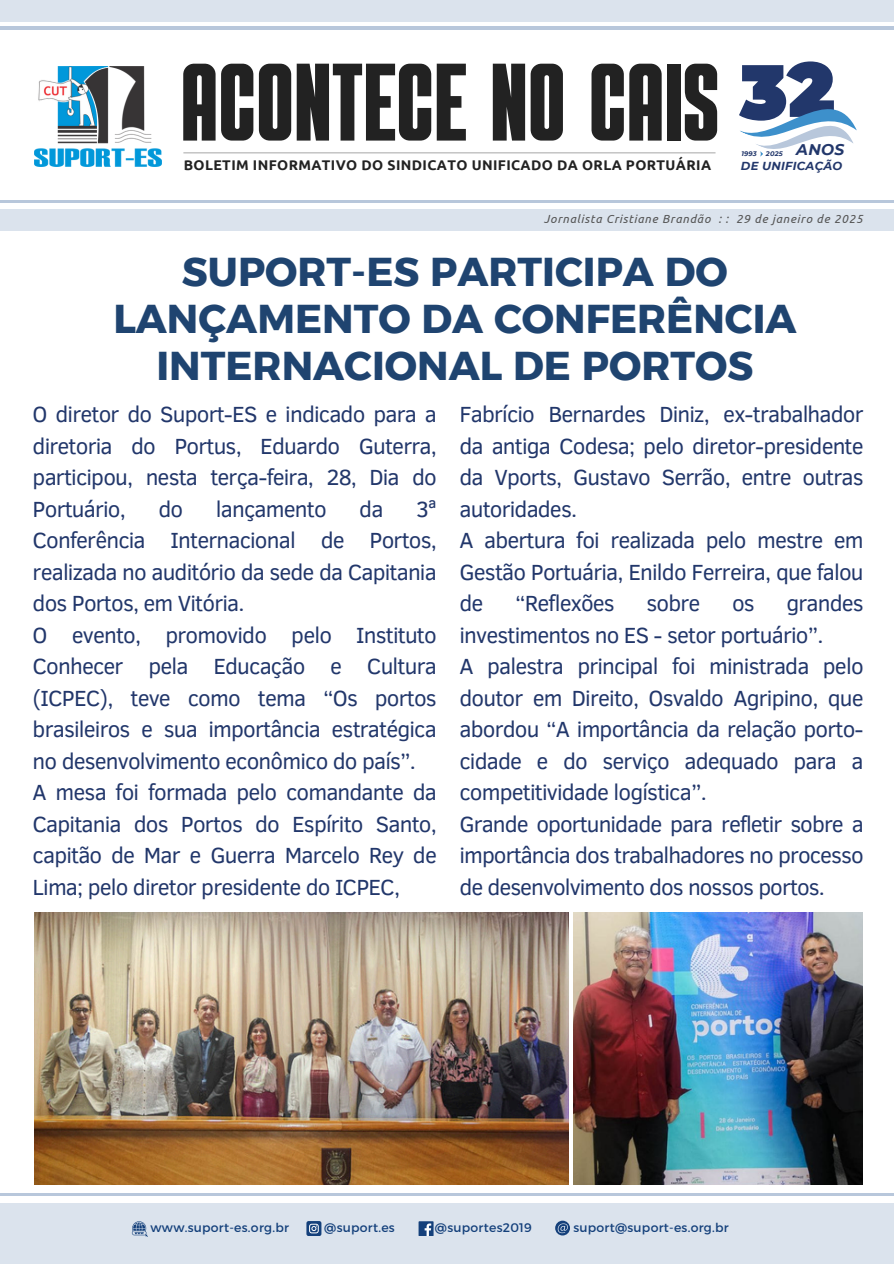
<style>
.page{position:relative;width:894px;height:1264px;background:#fff}
.page>*{position:absolute;margin:0;border:0;box-sizing:border-box;transform-origin:0 0}
.t1{font:109.8px "Alpha";letter-spacing:-.01em;color:#222}
.t2{font:40.2px/47.2px "Kief Montaser Bold";color:#1f4470;text-align:center}
.t3{font:22.5px/31.5px "Clear Sans";letter-spacing:-.035em;color:#22376b}
.t4{font:italic 700 15.45px "Montserrat";color:#22376b}
.t5{font:700 14.1px "Ubuntu";letter-spacing:.03em;color:#222}
.t6{font:12.45px "Montserrat";letter-spacing:.02em;color:#14407b}
.t7{font:italic 11.7px "Ubuntu";letter-spacing:.065em;color:#545454}
.t8{font:italic 700 11.55px "Montserrat";letter-spacing:.02em;color:#22376b}
.t9{font:italic 700 6.6px "Montserrat";letter-spacing:.02em;color:#22376b}
</style>
<div class="page">
<div style="left:0;top:209px;width:893px;height:22px;background:#dbe3ed"></div>
<hr style="left:0;top:200px;width:893px;height:3px;background:#b8c7db">
<div style="left:0;top:0;width:893px;height:22px;background:#dbe3ed"></div>
<hr style="left:0;top:27px;width:893px;height:2px;background:#b8c7db">
<hr style="left:183px;top:152px;width:532px;height:1px;background:#a6a6a6">
<img style="left:35px;top:67px;width:127px;height:100px">
<svg style="left:739px;top:61px;width:118px;height:96px"></svg>
<div style="left:0;top:1203px;width:893px;height:60px;background:#dbe3ed"></div>
<hr style="left:0;top:1193px;width:893px;height:2px;background:#b8c7db">
<div style="left:418px;top:1221px;width:15px;height:14px;background:#14407b"></div>
<svg style="left:424px;top:1223px;width:7px;height:12px"></svg>
<svg style="left:555px;top:1220px;width:14px;height:15px"></svg>
<svg style="left:306px;top:1221px;width:15px;height:14px"></svg>
<svg style="left:132px;top:1221px;width:16px;height:15px"></svg>
<img style="left:573px;top:912px;width:289px;height:272px">
<img style="left:35px;top:912px;width:533px;height:272px">
<h1 class="t1" style="left:180px;top:53px;width:540px">ACONTECE NO CAIS</h1>
<p class="t5" style="left:184px;top:157px;width:528px">BOLETIM INFORMATIVO DO SINDICATO UNIFICADO DA ORLA PORTUÁRIA</p>
<p class="t9" style="left:741px;top:150px;width:17px">1993</p>
<p class="t4" style="left:796px;top:140px;width:50px">ANOS</p>
<h4 class="t8" style="left:740px;top:159px;width:103px">DE UNIFICAÇÃO</h4>
<p class="t9" style="left:765px;top:150px;width:18px">2025</p>
<p class="t7" style="left:543px;top:212px;width:320px">Jornalista Cristiane Brandão : : 29 de janeiro de 2025</p>
<h5 class="t2" style="left:113px;top:248px;width:684px">SUPORT-ES PARTICIPA DO<br>LANÇAMENTO DA CONFERÊNCIA<br>INTERNACIONAL DE PORTOS</h5>
<h6 class="t3" style="left:33px;top:397px;width:405px;text-align:justify">O diretor do Suport-ES e indicado para a diretoria do Portus, Eduardo Guterra, participou, nesta terça-feira, 28, Dia do Portuário,</h6>
<h2 class="t3" style="left:459px;top:397px;width:405px">Fabrício Bernardes Diniz, ex-trabalhador da antiga Codesa; pelo diretor-presidente da Vports, Gustavo Serrão, entre outras autoridades.<br>A abertura foi realizada pelo mestre em<br>Gestão Portuária, Enildo Ferreira, que falou de</h2>
<h6 class="t3" style="left:33px;top:492px;width:405px;text-indent:383px">3ª Conferência Internacional de Portos, realizada no auditório da sede da Capitania dos Portos, em Vitória.<br>O evento, promovido pelo Instituto Conhecer pela Educação e Cultura (ICPEC), teve como tema “Os portos brasileiros e sua importância estratégica no desenvolvimento econômico do país”.<br>A mesa foi formada pelo comandante da Capitania dos Portos do Espírito Santo, capitão de Mar e Guerra Marcelo Rey de Lima; pelo diretor presidente do ICPEC,</h6>
<h6 class="t3" style="left:158px;top:492px;width:26px">do</h6>
<h6 class="t3" style="left:216px;top:492px;width:112px">lançamento</h6>
<h6 class="t3" style="left:359px;top:492px;width:26px">da</h6>
<h2 class="t3" style="left:515px;top:586px;width:101px">“Reflexões</h2>
<h2 class="t3" style="left:646px;top:586px;width:55px">sobre</h2>
<h2 class="t3" style="left:731px;top:586px;width:24px">os</h2>
<h2 class="t3" style="left:459px;top:586px;width:405px;text-indent:327px">grandes investimentos no ES - setor portuário”.<br>A palestra principal foi ministrada pelo doutor em Direito, Osvaldo Agripino, que abordou “A importância da relação porto&shy;cidade e do serviço adequado para a competitividade logística”.<br>Grande oportunidade para refletir sobre a importância dos trabalhadores no processo de desenvolvimento dos nossos portos.</h2>
<p class="t6" style="left:150px;top:1219px;width:140px">www.suport-es.org.br</p>
<p class="t6" style="left:324px;top:1219px;width:72px">@suport.es</p>
<p class="t6" style="left:435px;top:1219px;width:98px">@suportes2019</p>
<p class="t6" style="left:573px;top:1219px;width:157px">suport@suport-es.org.br</p>
</div>
